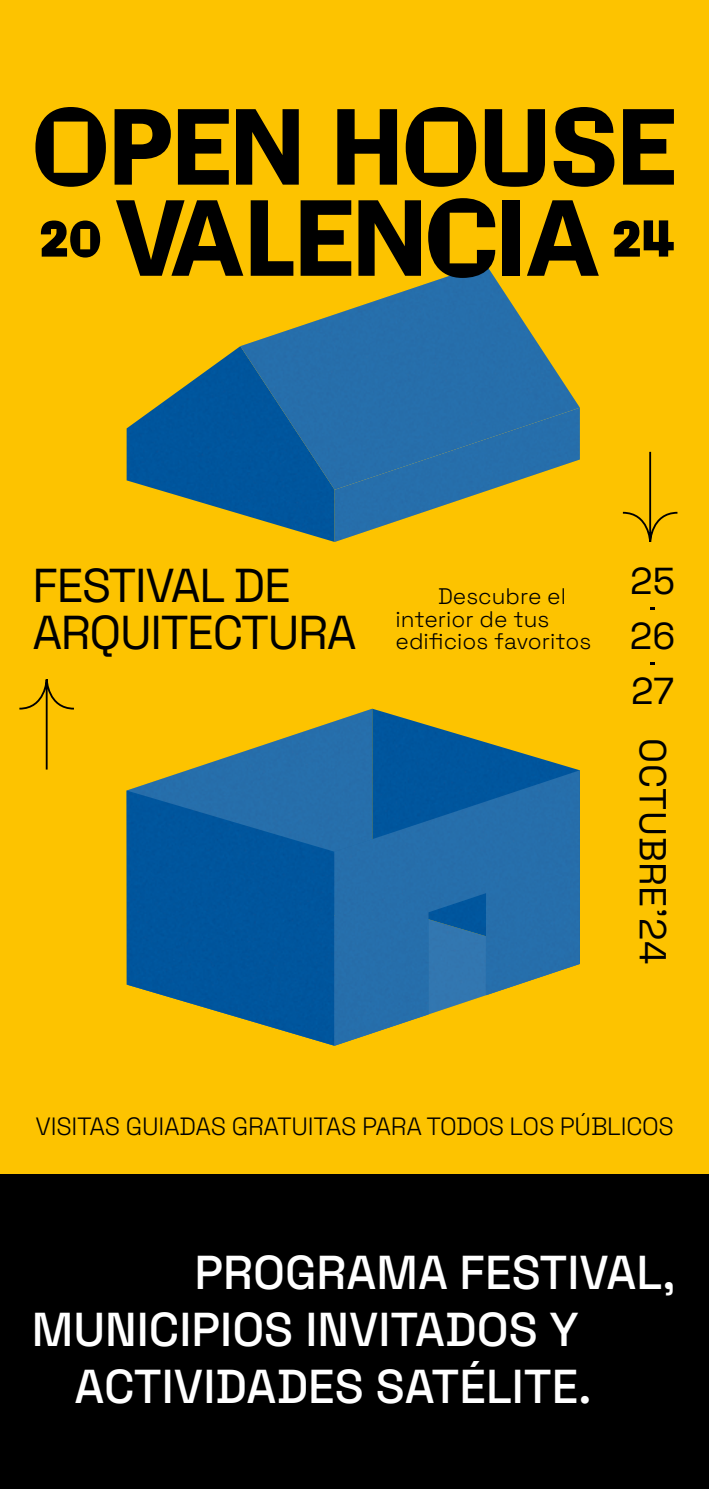
<style>
.page{position:relative;width:709px;height:1489px;background:#fff}
.page>*{position:absolute;margin:0;border:0;box-sizing:border-box;transform-origin:0 0}
.t1{font:300 47.5px "Space Grotesk";color:#fff}
.t2{font:300 47.5px/47.5px "Space Grotesk";letter-spacing:-.03em;color:#000}
.t3{font:300 37.5px/55px "Space Grotesk";letter-spacing:.01em;color:#000;text-align:justify}
.t4{font:300 25px "Space Grotesk";letter-spacing:-.01em;color:#000}
.t5{font:300 22.5px/22.5px "Space Grotesk";color:#000}
</style>
<div class="page">
<div style="left:0;top:0;width:709px;height:1488px;background:#fdc300"></div>
<svg style="left:19px;top:679px;width:55px;height:91px"></svg>
<svg style="left:622px;top:451px;width:56px;height:91px"></svg>
<svg style="left:650px;top:662px;width:5px;height:3px"></svg>
<div style="left:0;top:1174px;width:709px;height:314px;background:#000"></div>
<svg style="left:128px;top:708px;width:244px;height:82px"></svg>
<img style="left:372px;top:708px;width:207px;height:62px">
<img style="left:127px;top:790px;width:207px;height:255px">
<svg style="left:334px;top:770px;width:246px;height:275px;background:#417790"></svg>
<img style="left:127px;top:346px;width:207px;height:196px">
<svg style="left:334px;top:489px;width:158px;height:53px"></svg>
<svg style="left:240px;top:264px;width:340px;height:225px;fill:#266faa"></svg>
<svg style="left:35px;top:107px;width:71px;height:80px"></svg>
<svg style="left:115px;top:109px;width:56px;height:76px"></svg>
<svg style="left:178px;top:109px;width:51px;height:76px"></svg>
<svg style="left:406px;top:107px;width:70px;height:80px"></svg>
<svg style="left:485px;top:109px;width:60px;height:78px"></svg>
<svg style="left:553px;top:107px;width:61px;height:80px"></svg>
<svg style="left:623px;top:109px;width:51px;height:76px"></svg>
<svg style="left:116px;top:200px;width:127px;height:76px"></svg>
<svg style="left:251px;top:200px;width:42px;height:76px"></svg>
<svg style="left:300px;top:200px;width:51px;height:76px"></svg>
<svg style="left:358px;top:200px;width:63px;height:76px"></svg>
<svg style="left:428px;top:198px;width:67px;height:80px"></svg>
<div style="left:502px;top:200px;width:17px;height:76px;background:#000"></div>
<svg style="left:527px;top:200px;width:72px;height:76px"></svg>
<svg style="left:41px;top:220px;width:59px;height:37px"></svg>
<svg style="left:236px;top:109px;width:63px;height:76px"></svg>
<svg style="left:337px;top:109px;width:60px;height:76px"></svg>
<svg style="left:613px;top:220px;width:61px;height:37px"></svg>
<p class="t2" style="left:32px;top:559px;width:326px">FESTIVAL DE<br>ARQUITECTURA</p>
<p class="t5" style="left:395px;top:584px;width:197px;text-indent:42px">Descubre el interior de tus edificios favoritos</p>
<p class="t3" style="left:630px;top:551px;width:47px">25<br>26<br>27</p>
<p class="t3" style="left:682px;top:738px;width:227px;rotate:90deg">OCTUBRE’24</p>
<p class="t4" style="left:35px;top:1107px;width:640px">VISITAS GUIADAS GRATUITAS PARA TODOS LOS PÚBLICOS</p>
<p class="t1" style="left:194px;top:1237px;width:482px">PROGRAMA FESTIVAL,</p>
<p class="t1" style="left:32px;top:1294px;width:548px">MUNICIPIOS INVITADOS Y</p>
<p class="t1" style="left:74px;top:1351px;width:518px">ACTIVIDADES SATÉLITE.</p>
</div>
